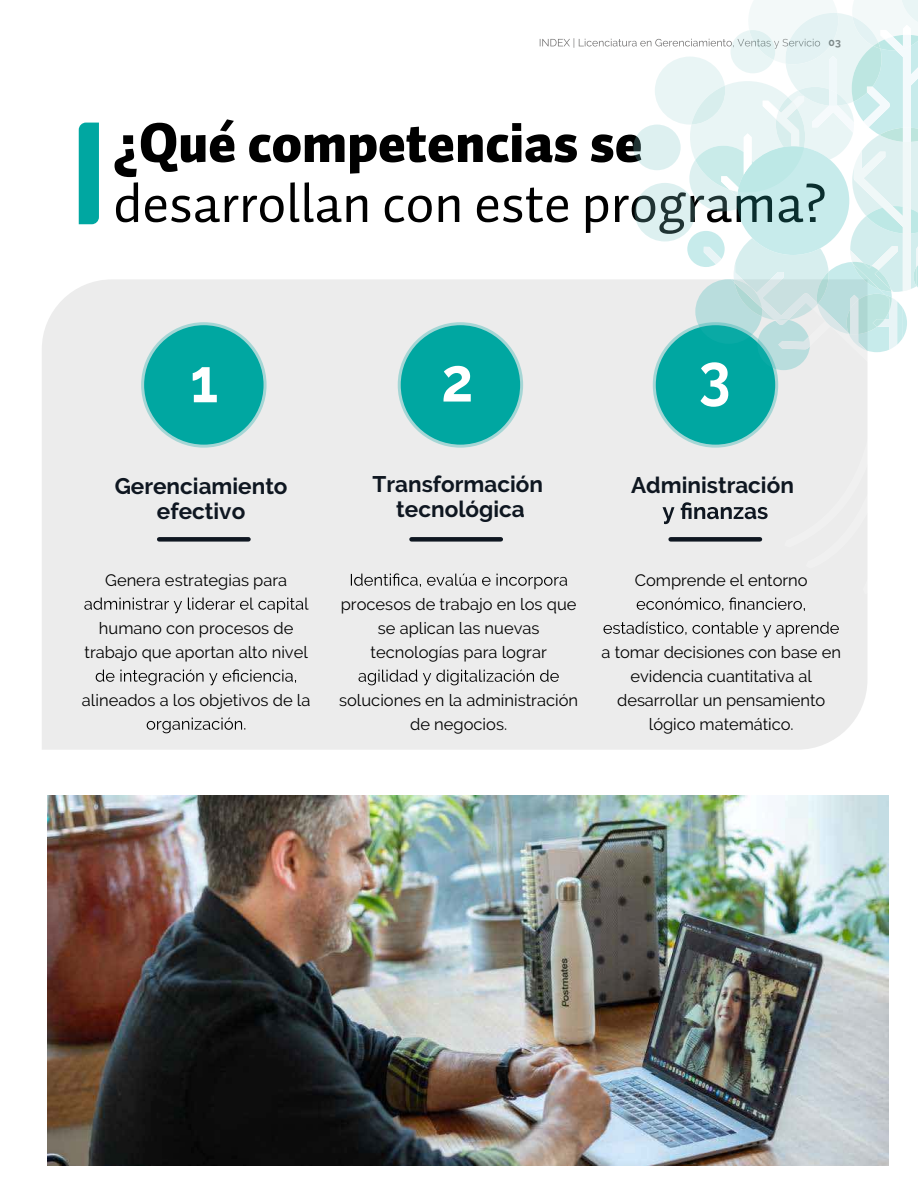
<style>
.page{position:relative;width:918px;height:1188px;background:#fff}
.page>*{position:absolute;margin:0;border:0;box-sizing:border-box;transform-origin:0 0}
.t1{font:700 61.5px "Raleway";color:#fff;scale:.92 1}
.t2{font:55.5px "Auto 1";color:#000}
.t3{font:900 55.5px "Auto 1";color:#000}
.t4{font:700 22.5px/25.5px "Raleway";color:#0f1721;text-align:center}
.t5{font:16.5px/24px "Raleway";color:#000;text-align:center}
.t6{font:700 10.5px "Raleway";color:#706f6f}
</style>
<div class="page">
<div style="left:42px;top:279px;width:825px;height:471px;background:#ececec"></div>
<img style="left:47px;top:796px;width:841px;height:370px">
<div style="left:79px;top:123px;width:20px;height:101px;background:#00a7a1"></div>
<div style="left:143px;top:324px;width:122px;height:122px;background:#00a7a1;border-radius:50%"></div>
<div style="left:141px;top:322px;width:126px;height:126px;border:3px solid #a5d6d5;border-radius:50%"></div>
<svg style="left:84px;top:598px;width:225px;height:15px;background:#c2c2c2"></svg>
<svg style="left:96px;top:669px;width:200px;height:16px;background:#c4c4c4"></svg>
<svg style="left:147px;top:718px;width:98px;height:15px"></svg>
<svg style="left:359px;top:670px;width:200px;height:15px;background:#bfbfbf"></svg>
<svg style="left:604px;top:622px;width:235px;height:15px;background:#c1c1c1"></svg>
<div style="left:159px;top:537px;width:90px;height:5px;background:#0f1721"></div>
<svg style="left:351px;top:0;width:567px;height:611px"></svg>
<p class="t6" style="left:829px;top:37px;width:14px">03</p>
<h2 class="t3" style="left:113px;top:106px;width:531px">¿Qué competencias se</h2>
<h2 class="t2" style="left:113px;top:169px;width:714px">desarrollan con este programa?</h2>
<h1 class="t1" style="left:190px;top:346px;width:32px">1</h1>
<h1 class="t1" style="left:441px;top:345px;width:36px">2</h1>
<h1 class="t1" style="left:699px;top:341px;width:36px">3</h1>
<h3 class="t4" style="left:115px;top:473px;width:174px">Gerenciamiento efectivo</h3>
<h3 class="t4" style="left:373px;top:471px;width:172px">Transformación tecnológica</h3>
<h3 class="t4" style="left:631px;top:473px;width:164px">Administración</h3>
<p class="t5" style="left:105px;top:568px;width:184px">Genera estrategias para</p>
<p class="t5" style="left:84px;top:616px;width:225px">humano con procesos de trabajo que aportan alto nivel</p>
<p class="t5" style="left:82px;top:688px;width:230px">alineados a los objetivos de la</p>
<p class="t5" style="left:341px;top:592px;width:237px">procesos de trabajo en los que se aplican las nuevas tecnologías para lograr</p>
<p class="t5" style="left:339px;top:688px;width:241px">soluciones en la administración de negocios.</p>
<p class="t5" style="left:635px;top:568px;width:174px">Comprende el entorno</p>
<p class="t5" style="left:602px;top:640px;width:241px">a tomar decisiones con base en evidencia cuantitativa al desarrollar un pensamiento lógico matemático.</p>
</div>
